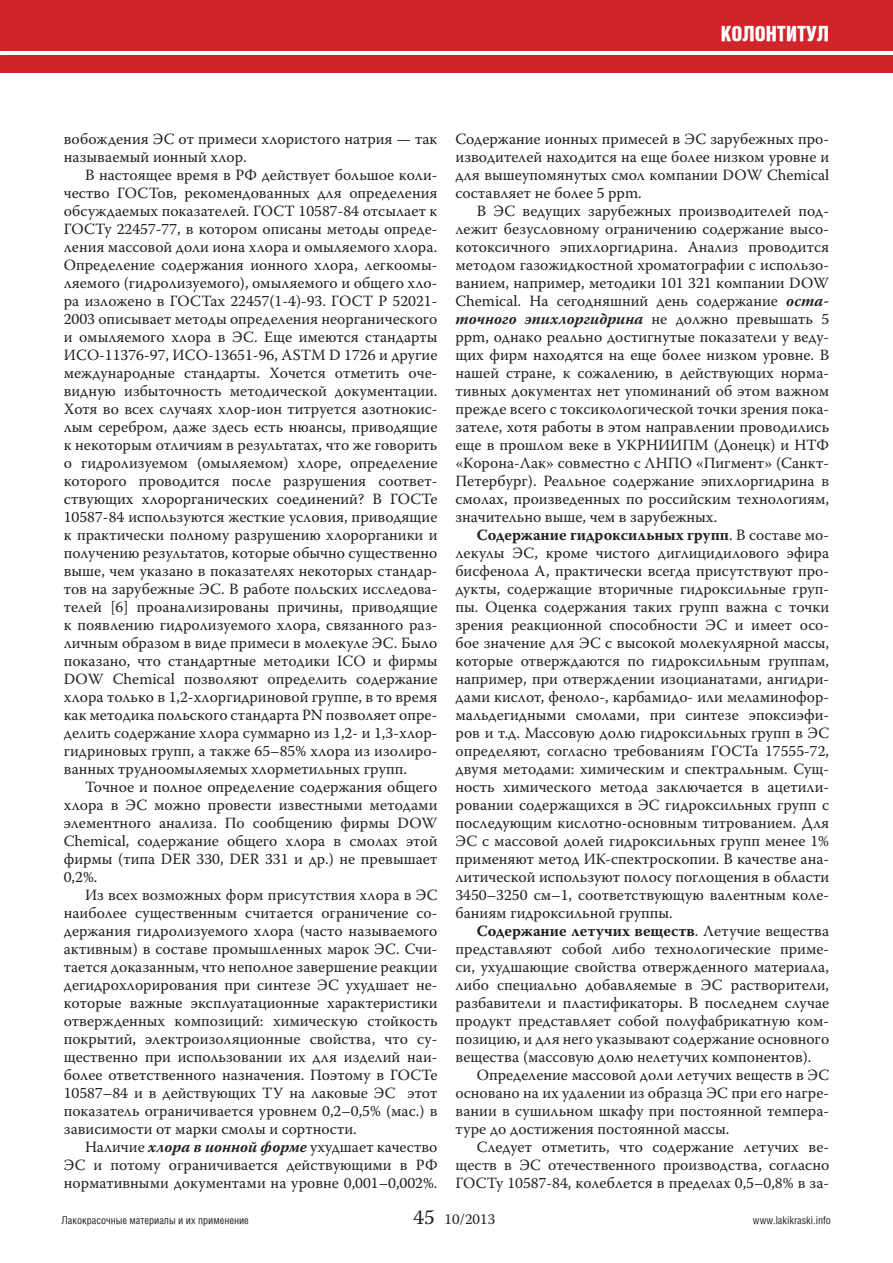
<style>
.page{position:relative;width:893px;height:1263px;background:#fff}
.page>*{position:absolute;margin:0;border:0;box-sizing:border-box;transform-origin:0 0}
.t1{font:900 21px "GL Helios Cond";color:#fff;scale:.95 1}
.t2{font:15.6px/18px "Warnock Pro";color:#231f20;text-align:justify}
.t3{font:15px "Warnock Pro";color:#231f20}
.t4{font:10.5px "GL Helios Cond";color:#231f20}
.s1{font-weight:700;font-style:italic}
.s2{font-weight:700}
.s3{font-size:21px}
</style>
<div class="page">
<div style="left:0;top:0;width:893px;height:72px;background:#d1232a"></div>
<hr style="left:0;top:51px;width:893px;height:3px;background:#fbfbfb">
<h1 class="t1" style="left:721px;top:22px;width:116px">КОЛОНТИТУЛ</h1>
<p class="t2" style="left:64px;top:131px;width:375px">вобождения ЭС от примеси хлористого натрия — так называемый ионный хлор.</p>
<p class="t2" style="left:64px;top:167px;width:375px;text-indent:21px">В настоящее время в РФ действует большое коли&shy;чество ГОСТов, рекомендованных для определения обсуждаемых показателей. ГОСТ 10587-84 отсылает к ГОСТу 22457-77, в котором описаны методы опреде&shy;ления массовой доли иона хлора и омыляемого хлора.<br>Определение содержания ионного хлора, легкоомы&shy;ляемого (гидролизуемого), омыляемого и общего хло&shy;ра изложено в ГОСТах 22457(1-4)-93. ГОСТ Р 52021- 2003 описывает методы определения неорганического и омыляемого хлора в ЭС. Еще имеются стандарты ИСО-11376-97, ИСО-13651-96, ASTM D 1726 и другие международные стандарты. Хочется отметить оче&shy;видную избыточность методической документации.<br>Хотя во всех случаях хлор-ион титруется азотнокис&shy;лым серебром, даже здесь есть нюансы, приводящие к некоторым отличиям в результатах, что же говорить о гидролизуемом (омыляемом) хлоре, определение которого проводится после разрушения соответ&shy;ствующих хлорорганических соединений? В ГОСТе 10587-84 используются жесткие условия, приводящие к практически полному разрушению хлорорганики и получению результатов, которые обычно существенно выше, чем указано в показателях некоторых стандар&shy;тов на зарубежные ЭС. В работе польских исследова&shy;телей [6] проанализированы причины, приводящие к появлению гидролизуемого хлора, связанного раз&shy;личным образом в виде примеси в молекуле ЭС. Было показано, что стандартные методики ICO и фирмы DOW Chemical позволяют определить содержание хлора только в 1,2-хлоргидриновой группе, в то время как методика польского стандарта PN позволяет опре&shy;делить содержание хлора суммарно из 1,2- и 1,3-хлор&shy;гидриновых групп, а также 65–85% хлора из изолиро&shy;ванных трудноомыляемых хлорметильных групп.</p>
<p class="t2" style="left:64px;top:779px;width:375px;text-indent:21px">Точное и полное определение содержания общего хлора в ЭС можно провести известными методами элементного анализа. По сообщению фирмы DOW Chemical, содержание общего хлора в смолах этой фирмы (типа DER 330, DER 331 и др.) не превышает 0,2%.</p>
<p class="t2" style="left:64px;top:887px;width:375px;text-indent:21px">Из всех возможных форм присутствия хлора в ЭС наиболее существенным считается ограничение со&shy;держания гидролизуемого хлора (часто называемого активным) в составе промышленных марок ЭС. Счи&shy;тается доказанным, что неполное завершение реакции дегидрохлорирования при синтезе ЭС ухудшает не&shy;которые важные эксплуатационные характеристики отвержденных композиций: химическую стойкость покрытий, электроизоляционные свойства, что су&shy;щественно при использовании их для изделий наи&shy;более ответственного назначения. Поэтому в ГОСТе 10587–84 и в действующих ТУ на лаковые ЭС этот показатель ограничивается уровнем 0,2–0,5% (мас.) в зависимости от марки смолы и сортности.</p>
<p class="t2" style="left:64px;top:1139px;width:375px;text-indent:21px">Наличие <span class="s1">хлора в ионной форме</span> ухудшает качество ЭС и потому ограничивается действующими в РФ нормативными документами на уровне 0,001–0,002%.</p>
<p class="t2" style="left:455px;top:131px;width:375px">Содержание ионных примесей в ЭС зарубежных про&shy;изводителей находится на еще более низком уровне и для вышеупомянутых смол компании DOW Chemical составляет не более 5 ppm.</p>
<p class="t2" style="left:455px;top:203px;width:375px;text-indent:21px">В ЭС ведущих зарубежных производителей под&shy;лежит безусловному ограничению содержание высо&shy;котоксичного эпихлоргидрина. Анализ проводится методом газожидкостной хроматографии с использо&shy;ванием, например, методики 101 321 компании DOW Chemical. На сегодняшний день содержание <span class="s1">оста&shy;точного эпихлоргидрина</span> не должно превышать 5 ppm, однако реально достигнутые показатели у веду&shy;щих фирм находятся на еще более низком уровне. В нашей стране, к сожалению, в действующих норма&shy;тивных документах нет упоминаний об этом важном прежде всего с токсикологической точки зрения пока&shy;зателе, хотя работы в этом направлении проводились еще в прошлом веке в УКРНИИПМ (Донецк) и НТФ «Корона-Лак» совместно с ЛНПО «Пигмент» (Санкт-Петербург). Реальное содержание эпихлоргидрина в смолах, произведенных по российским технологиям, значительно выше, чем в зарубежных.</p>
<p class="t2" style="left:455px;top:527px;width:375px;text-indent:21px"><span class="s2">Содержание гидроксильных групп</span>. В составе мо&shy;лекулы ЭС, кроме чистого диглицидилового эфира бисфенола А, практически всегда присутствуют про&shy;дукты, содержащие вторичные гидроксильные груп&shy;пы. Оценка содержания таких групп важна с точки зрения реакционной способности ЭС и имеет осо&shy;бое значение для ЭС с высокой молекулярной массы, которые отверждаются по гидроксильным группам, например, при отверждении изоцианатами, ангидри&shy;дами кислот, феноло-, карбамидо- или меламинофор&shy;мальдегидными смолами, при синтезе эпоксиэфи&shy;ров и т.д. Массовую долю гидроксильных групп в ЭС определяют, согласно требованиям ГОСТа 17555-72, двумя методами: химическим и спектральным. Сущ&shy;ность химического метода заключается в ацетили&shy;ровании содержащихся в ЭС гидроксильных групп с последующим кислотно-основным титрованием. Для ЭС с массовой долей гидроксильных групп менее 1% применяют метод ИК-спектроскопии. В качестве ана&shy;литической используют полосу поглощения в области 3450–3250 см–1, соответствующую валентным коле&shy;баниям гидроксильной группы.</p>
<p class="t2" style="left:455px;top:923px;width:375px;text-indent:21px"><span class="s2">Содержание летучих веществ</span>. Летучие вещества представляют собой либо технологические приме&shy;си, ухудшающие свойства отвержденного материала, либо специально добавляемые в ЭС растворители, разбавители и пластификаторы. В последнем случае продукт представляет собой полуфабрикатную ком&shy;позицию, и для него указывают содержание основного вещества (массовую долю нелетучих компонентов).</p>
<p class="t2" style="left:455px;top:1067px;width:375px;text-indent:21px">Определение массовой доли летучих веществ в ЭС основано на их удалении из образца ЭС при его нагре&shy;вании в сушильном шкафу при постоянной темпера&shy;туре до достижения постоянной массы.</p>
<p class="t2" style="left:455px;top:1139px;width:375px;text-indent:21px">Следует отметить, что содержание летучих ве&shy;ществ в ЭС отечественного производства, согласно ГОСТу 10587-84, колеблется в пределах 0,5–0,8% в за-</p>
<p class="t4" style="left:62px;top:1214px;width:189px">Лакокрасочные материалы и их применение</p>
<p class="t3" style="left:414px;top:1213px;width:83px"><span class="s3">45</span> 10/2013</p>
<p class="t4" style="left:753px;top:1214px;width:79px">www.lakikraski.info</p>
</div>
